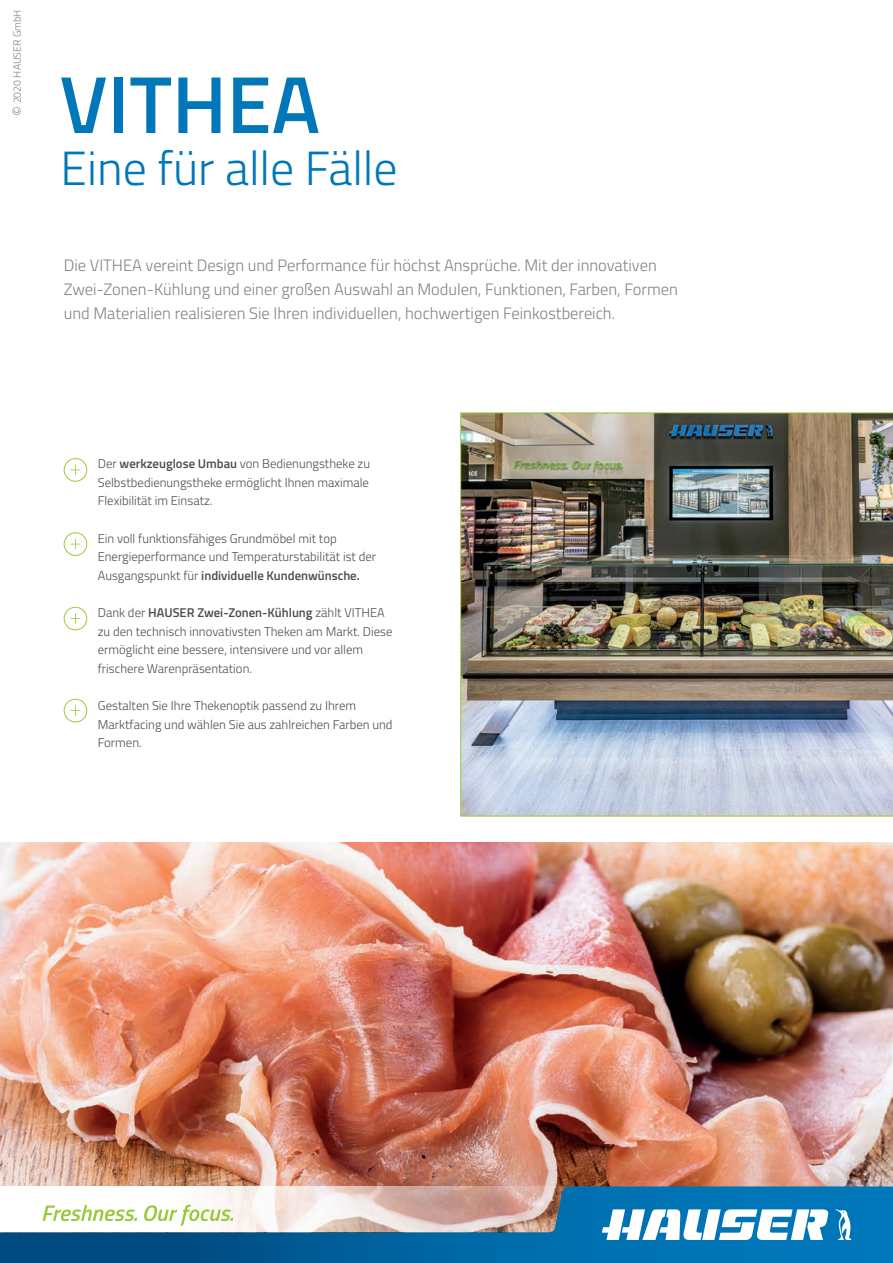
<style>
.page{position:relative;width:893px;height:1263px;background:#fff}
.page>*{position:absolute;margin:0;border:0;box-sizing:border-box;transform-origin:0 0}
.t1{font:600 81px "Titillium";color:#0077b8}
.t2{font:300 48px "Titillium";color:#0077b8}
.t3{font:300 16.5px/24px "Titillium";color:#808285}
.t4{font:300 12.75px/18.6px "Titillium";color:#4b4c4d}
.t5{font:300 10.5px "Titillium";color:#808285}
.s1{font-size:15px}
.s2{font-weight:600}
</style>
<div class="page">
<img style="left:0;top:842px;width:893px;height:344px">
<div style="left:64px;top:458px;width:23px;height:24px;border:1px solid #99ca3b;border-radius:50%"></div>
<svg style="left:71px;top:465px;width:9px;height:10px"></svg>
<div style="left:64px;top:532px;width:23px;height:24px;border:1px solid #99ca3b;border-radius:50%"></div>
<svg style="left:71px;top:539px;width:9px;height:10px"></svg>
<div style="left:64px;top:607px;width:23px;height:23px;border:1px solid #99ca3b;border-radius:50%"></div>
<svg style="left:71px;top:613px;width:9px;height:11px"></svg>
<div style="left:64px;top:699px;width:23px;height:23px;border:1px solid #99ca3b;border-radius:50%"></div>
<svg style="left:71px;top:705px;width:9px;height:11px"></svg>
<img style="left:460px;top:412px;width:433px;height:405px">
<svg style="left:0;top:1186px;width:893px;height:77px"></svg>
<svg style="left:602px;top:1209px;width:250px;height:31px"></svg>
<svg style="left:43px;top:1205px;width:190px;height:21px"></svg>
<p class="t5" style="left:10px;top:116px;width:108px;rotate:-90deg"><span class="s1">©</span> 2020 HAUSER GmbH</p>
<h1 class="t1" style="left:60px;top:44px;width:262px">VITHEA</h1>
<h2 class="t2" style="left:61px;top:133px;width:339px">Eine für alle Fälle</h2>
<p class="t3" style="left:64px;top:252px;width:616px">Die VITHEA vereint Design und Performance für höchst Ansprüche. Mit der innovativen<br>Zwei-Zonen-Kühlung und einer großen Auswahl an Modulen, Funktionen, Farben, Formen und Materialien realisieren Sie Ihren individuellen, hochwertigen Feinkostbereich.</p>
<p class="t4" style="left:98px;top:454px;width:274px;text-align:justify">Der <span class="s2">werkzeuglose Umbau</span> von Bedienungstheke zu Selbstbedienungstheke ermöglicht Ihnen maximale Flexibilität im Einsatz.</p>
<p class="t4" style="left:98px;top:528px;width:280px">Ein voll funktionsfähiges Grundmöbel mit top<br>Energieperformance und Temperaturstabilität ist der<br>Ausgangspunkt für <span class="s2">individuelle Kundenwünsche.</span></p>
<p class="t4" style="left:98px;top:603px;width:296px">Dank der <span class="s2">HAUSER Zwei-Zonen-Kühlung</span> zählt VITHEA zu den technisch innovativsten Theken am Markt. Diese ermöglicht eine bessere, intensivere und vor allem frischere Warenpräsentation.</p>
<p class="t4" style="left:98px;top:696px;width:296px">Gestalten Sie Ihre Thekenoptik passend zu Ihrem<br>Marktfacing und wählen Sie aus zahlreichen Farben und<br>Formen.</p>
</div>
